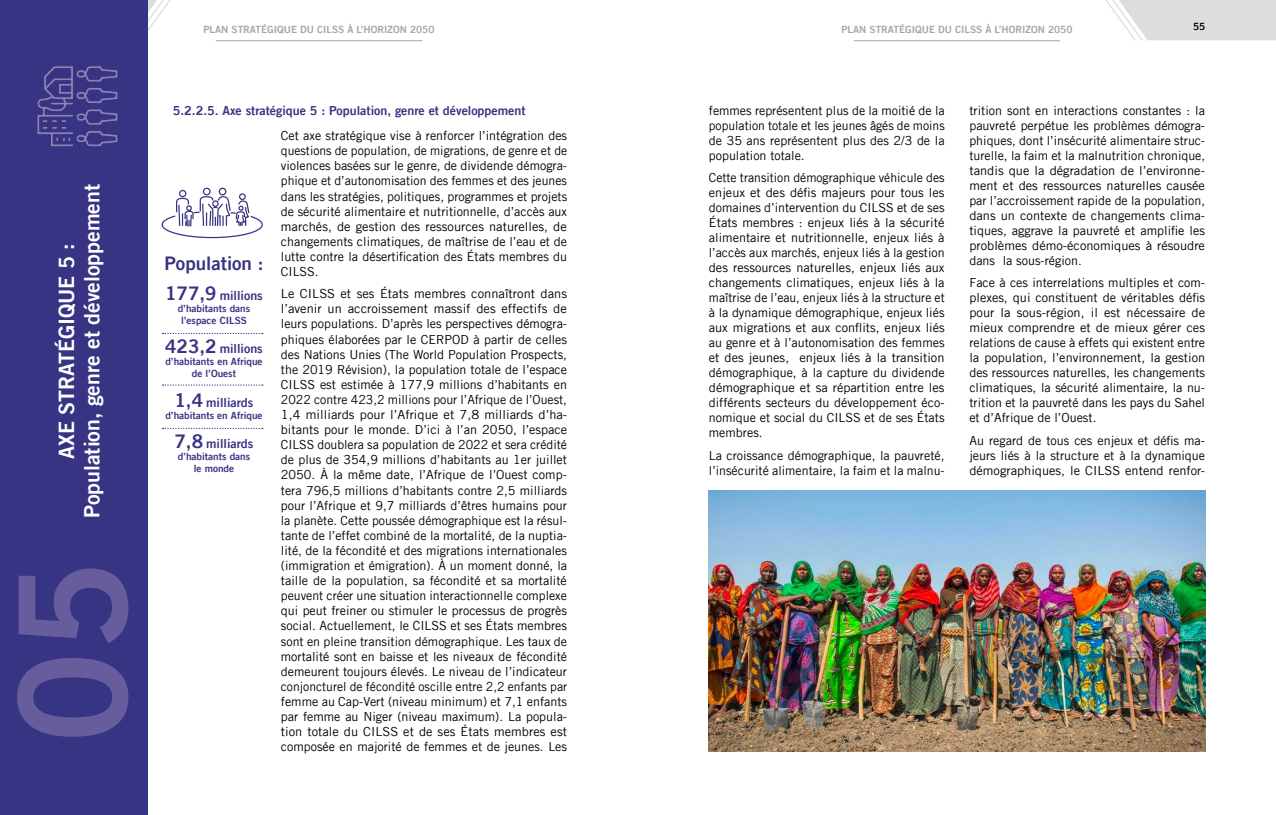
<style>
.page{position:relative;width:1276px;height:815px;background:#fff}
.page>*{position:absolute;margin:0;border:0;box-sizing:border-box;transform-origin:0 0}
.t1{font:150px "Trade Gothic LT Bold Two";color:#675c9c}
.t2{font:21.25px/25.5px "Trade Gothic LT Bold Two";color:#fff;text-align:center}
.t3{font:18.75px "Trade Gothic LT Bold Two";color:#383484}
.t4{font:12.5px/15px "Trade Gothic LT";color:#000;text-align:justify}
.t5{font:12.5px "Trade Gothic LT Bold Two";color:#383484}
.t6{font:10px/12px "Trade Gothic LT Bold Two";color:#383484;text-align:center}
.t7{font:10px "Trade Gothic LT Bold Two";color:#a6a6a6}
.t8{font:10px "Trade Gothic LT Bold Two";color:#000}
.s1{font-size:18.75px}
</style>
<div class="page">
<hr style="left:216px;top:41px;width:206px;height:1px;background:#a6a6a6">
<hr style="left:853px;top:41px;width:207px;height:1px;background:#a6a6a6">
<svg style="left:1105px;top:0;width:171px;height:41px"></svg>
<svg style="left:147px;top:0;width:24px;height:42px"></svg>
<div style="left:0;top:0;width:147px;height:815px;background:#383484"></div>
<img style="left:709px;top:491px;width:496px;height:260px">
<svg style="left:37px;top:66px;width:81px;height:81px"></svg>
<svg style="left:163px;top:333px;width:100px;height:1px"></svg>
<svg style="left:163px;top:384px;width:100px;height:2px"></svg>
<svg style="left:163px;top:428px;width:100px;height:1px"></svg>
<svg style="left:161px;top:187px;width:102px;height:52px"></svg>
<h2 class="t2" style="left:53px;top:518px;width:336px;rotate:-90deg">AXE STRATÉGIQUE 5 :<br>Population, genre et développement</h2>
<h1 class="t1" style="left:-20px;top:743px;width:185px;rotate:-90deg">05</h1>
<p class="t7" style="left:203px;top:23px;width:232px">PLAN STRATÉGIQUE DU CILSS À L’HORIZON 2050</p>
<p class="t7" style="left:841px;top:23px;width:232px">PLAN STRATÉGIQUE DU CILSS À L’HORIZON 2050</p>
<p class="t8" style="left:1193px;top:20px;width:14px">55</p>
<p class="t5" style="left:173px;top:103px;width:354px">5.2.2.5. Axe stratégique 5 : Population, genre et développement</p>
<h3 class="t3" style="left:164px;top:252px;width:100px">Population :</h3>
<p class="t5" style="left:165px;top:287px;width:99px"><span class="s1">177,9</span> millions</p>
<p class="t6" style="left:178px;top:302px;width:74px">d’habitants dans l’espace CILSS</p>
<p class="t5" style="left:165px;top:341px;width:99px"><span class="s1">423,2</span> millions</p>
<p class="t6" style="left:165px;top:355px;width:99px">d’habitants en Afrique de l’Ouest</p>
<p class="t5" style="left:174px;top:395px;width:80px"><span class="s1">1,4</span> milliards</p>
<p class="t6" style="left:165px;top:409px;width:99px">d’habitants en Afrique</p>
<p class="t5" style="left:174px;top:436px;width:80px"><span class="s1">7,8</span> milliards</p>
<p class="t6" style="left:178px;top:451px;width:74px">d’habitants dans le monde</p>
<p class="t4" style="left:281px;top:128px;width:288px">Cet axe stratégique vise à renforcer l’intégration des questions de population, de migrations, de genre et de violences basées sur le genre, de dividende démogra&shy;phique et d’autonomisation des femmes et des jeunes dans les stratégies, politiques, programmes et projets de sécurité alimentaire et nutritionnelle, d’accès aux marchés, de gestion des ressources naturelles, de changements climatiques, de maîtrise de l’eau et de lutte contre la désertification des États membres du CILSS.</p>
<p class="t4" style="left:281px;top:286px;width:288px">Le CILSS et ses États membres connaîtront dans l’avenir un accroissement massif des effectifs de leurs populations. D’après les perspectives démogra&shy;phiques élaborées par le CERPOD à partir de celles des Nations Unies (The World Population Prospects, the 2019 Révision), la population totale de l’espace CILSS est estimée à 177,9 millions d’habitants en 2022 contre 423,2 millions pour l’Afrique de l’Ouest, 1,4 milliards pour l’Afrique et 7,8 milliards d’ha&shy;bitants pour le monde. D’ici à l’an 2050, l’espace CILSS doublera sa population de 2022 et sera crédité de plus de 354,9 millions d’habitants au 1er juillet 2050. À la même date, l’Afrique de l’Ouest comp&shy;tera 796,5 millions d’habitants contre 2,5 milliards pour l’Afrique et 9,7 milliards d’êtres humains pour la planète. Cette poussée démographique est la résul&shy;tante de l’effet combiné de la mortalité, de la nuptia&shy;lité, de la fécondité et des migrations internationales (immigration et émigration). À un moment donné, la taille de la population, sa fécondité et sa mortalité peuvent créer une situation interactionnelle complexe qui peut freiner ou stimuler le processus de progrès social. Actuellement, le CILSS et ses États membres sont en pleine transition démographique. Les taux de mortalité sont en baisse et les niveaux de fécondité demeurent toujours élevés. Le niveau de l’indicateur conjoncturel de fécondité oscille entre 2,2 enfants par femme au Cap-Vert (niveau minimum) et 7,1 enfants par femme au Niger (niveau maximum). La popula&shy;tion totale du CILSS et de ses États membres est composée en majorité de femmes et de jeunes. Les</p>
<p class="t4" style="left:709px;top:103px;width:237px">femmes représentent plus de la moitié de la population totale et les jeunes âgés de moins de 35 ans représentent plus des 2/3 de la population totale.</p>
<p class="t4" style="left:709px;top:170px;width:237px">Cette transition démographique véhicule des enjeux et des défis majeurs pour tous les domaines d’intervention du CILSS et de ses États membres : enjeux liés à la sécurité alimentaire et nutritionnelle, enjeux liés à l’accès aux marchés, enjeux liés à la gestion des ressources naturelles, enjeux liés aux changements climatiques, enjeux liés à la maîtrise de l’eau, enjeux liés à la structure et à la dynamique démographique, enjeux liés aux migrations et aux conflits, enjeux liés au genre et à l’autonomisation des femmes et des jeunes, enjeux liés à la transition démographique, à la capture du dividende démographique et sa répartition entre les différents secteurs du développement éco&shy;nomique et social du CILSS et de ses États membres.</p>
<p class="t4" style="left:709px;top:447px;width:237px">La croissance démographique, la pauvreté, l’insécurité alimentaire, la faim et la malnu-</p>
<p class="t4" style="left:969px;top:103px;width:237px">trition sont en interactions constantes : la pauvreté perpétue les problèmes démogra&shy;phiques, dont l’insécurité alimentaire struc&shy;turelle, la faim et la malnutrition chronique, tandis que la dégradation de l’environne&shy;ment et des ressources naturelles causée par l’accroissement rapide de la population, dans un contexte de changements clima&shy;tiques, aggrave la pauvreté et amplifie les problèmes démo-économiques à résoudre dans la sous-région.</p>
<p class="t4" style="left:969px;top:275px;width:237px">Face à ces interrelations multiples et com&shy;plexes, qui constituent de véritables défis pour la sous-région, il est nécessaire de mieux comprendre et de mieux gérer ces relations de cause à effets qui existent entre la population, l’environnement, la gestion des ressources naturelles, les changements climatiques, la sécurité alimentaire, la nu&shy;trition et la pauvreté dans les pays du Sahel et d’Afrique de l’Ouest.</p>
<p class="t4" style="left:969px;top:432px;width:237px">Au regard de tous ces enjeux et défis ma&shy;jeurs liés à la structure et à la dynamique démographiques, le CILSS entend renfor-</p>
</div>
